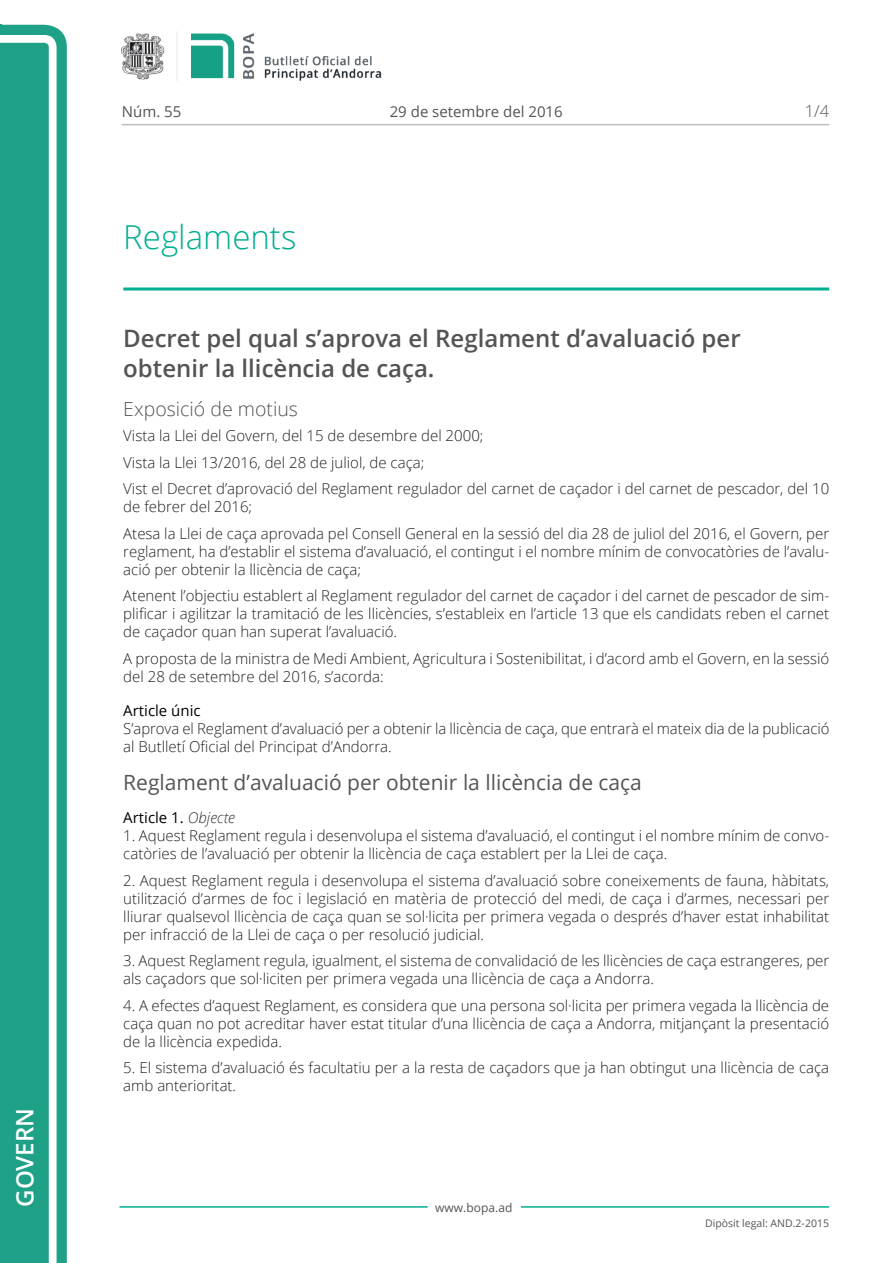
<style>
.page{position:relative;width:893px;height:1263px;background:#fff}
.page>*{position:absolute;margin:0;border:0;box-sizing:border-box;transform-origin:0 0}
.Titol_2_PAG{font:300 33px "Open Sans";color:#00ae91}
.Titol_3{font:600 24px/30px "Open Sans";color:#545454}
.t1{font:600 24px "Open Sans";color:#fff}
.Titol_4{font:21px "Open Sans";color:#545454}
.Titol_5{font:300 19.5px "Open Sans";color:#545454}
.num_pagina{font:300 16.5px "Open Sans";color:#545454}
.Body_text{font:300 15px/18px "Open Sans";color:#231f20}
.Titol_7{font:15px "Open Sans";color:#000}
.carrer{font:15px "Open Sans";color:#545454}
.t2{font:12px "Open Sans";color:#545454}
.t3{font:10.5px "Open Sans";color:#545454}
.s1{font-weight:300;font-style:italic;color:#303030}
</style>
<div class="page">
<svg style="left:0;top:25px;width:67px;height:1238px;fill:#1ea187"></svg>
<div style="left:0;top:43px;width:49px;height:1220px;background:#1ea187"></div>
<img style="left:122px;top:32px;width:260px;height:49px">
<hr style="left:119px;top:1206px;width:309px;height:2px;background:#00ae91">
<hr style="left:521px;top:1206px;width:308px;height:2px;background:#00ae91">
<hr style="left:122px;top:124px;width:707px;height:1px;background:#bcbdc0">
<hr style="left:123px;top:287px;width:706px;height:3px;background:#00ae91">
<p class="t1" style="left:8px;top:1207px;width:100px;rotate:-90deg">Govern</p>
<p class="carrer" style="left:122px;top:102px;width:61px">Núm. 55</p>
<p class="carrer" style="left:390px;top:102px;width:175px">29 de setembre del 2016</p>
<p class="Titol_2_PAG" style="left:123px;top:215px;width:175px">Reglaments</p>
<p class="num_pagina" style="left:805px;top:100px;width:26px">1/4</p>
<p class="Titol_3" style="left:123px;top:322px;width:619px">Decret pel qual s’aprova el Reglament d’avaluació per obtenir la llicència de caça.</p>
<p class="Titol_5" style="left:123px;top:396px;width:176px">Exposició de motius</p>
<p class="Body_text" style="left:123px;top:426px;width:362px">Vista la Llei del Govern, del 15 de desembre del 2000;</p>
<p class="Body_text" style="left:123px;top:453px;width:303px">Vista la Llei 13/2016, del 28 de juliol, de caça;</p>
<p class="Body_text" style="left:123px;top:479px;width:707px">Vist el Decret d’aprovació del Reglament regulador del carnet de caçador i del carnet de pescador, del 10 de febrer del 2016;</p>
<p class="Body_text" style="left:123px;top:524px;width:707px;text-align:justify">Atesa la Llei de caça aprovada pel Consell General en la sessió del dia 28 de juliol del 2016, el Govern, per reglament, ha d’establir el sistema d’avaluació, el contingut i el nombre mínim de convocatòries de l’avalu&shy;ació per obtenir la llicència de caça;</p>
<p class="Body_text" style="left:123px;top:586px;width:707px;text-align:justify">Atenent l’objectiu establert al Reglament regulador del carnet de caçador i del carnet de pescador de sim&shy;plificar i agilitzar la tramitació de les llicències, s’estableix en l’article 13 que els candidats reben el carnet de caçador quan han superat l’avaluació.</p>
<p class="Body_text" style="left:123px;top:649px;width:707px">A proposta de la ministra de Medi Ambient, Agricultura i Sostenibilitat, i d’acord amb el Govern, en la sessió del 28 de setembre del 2016, s’acorda:</p>
<p class="Titol_7" style="left:123px;top:700px;width:79px">Article únic</p>
<p class="Body_text" style="left:123px;top:719px;width:708px">S’aprova el Reglament d’avaluació per a obtenir la llicència de caça, que entrarà el mateix dia de la publicació al Butlletí Oficial del Principat d’Andorra.</p>
<p class="Titol_4" style="left:123px;top:767px;width:520px">Reglament d’avaluació per obtenir la llicència de caça</p>
<p class="Titol_7" style="left:123px;top:807px;width:113px">Article 1. <span class="s1">Objecte</span></p>
<p class="Body_text" style="left:123px;top:826px;width:707px">1. Aquest Reglament regula i desenvolupa el sistema d’avaluació, el contingut i el nombre mínim de convo&shy;catòries de l’avaluació per obtenir la llicència de caça establert per la Llei de caça.</p>
<p class="Body_text" style="left:123px;top:871px;width:708px;text-align:justify">2. Aquest Reglament regula i desenvolupa el sistema d’avaluació sobre coneixements de fauna, hàbitats, utilització d’armes de foc i legislació en matèria de protecció del medi, de caça i d’armes, necessari per lliurar qualsevol llicència de caça quan se sol·licita per primera vegada o després d’haver estat inhabilitat per infracció de la Llei de caça o per resolució judicial.</p>
<p class="Body_text" style="left:123px;top:951px;width:707px">3. Aquest Reglament regula, igualment, el sistema de convalidació de les llicències de caça estrangeres, per als caçadors que sol·liciten per primera vegada una llicència de caça a Andorra.</p>
<p class="Body_text" style="left:123px;top:996px;width:707px;text-align:justify">4. A efectes d’aquest Reglament, es considera que una persona sol·licita per primera vegada la llicència de caça quan no pot acreditar haver estat titular d’una llicència de caça a Andorra, mitjançant la presentació de la llicència expedida.</p>
<p class="Body_text" style="left:123px;top:1058px;width:707px">5. El sistema d’avaluació és facultatiu per a la resta de caçadors que ja han obtingut una llicència de caça amb anterioritat.</p>
<p class="t2" style="left:435px;top:1199px;width:79px">www.bopa.ad</p>
<p class="t3" style="left:705px;top:1216px;width:125px">Dipòsit legal: AND.2-2015</p>
</div>
